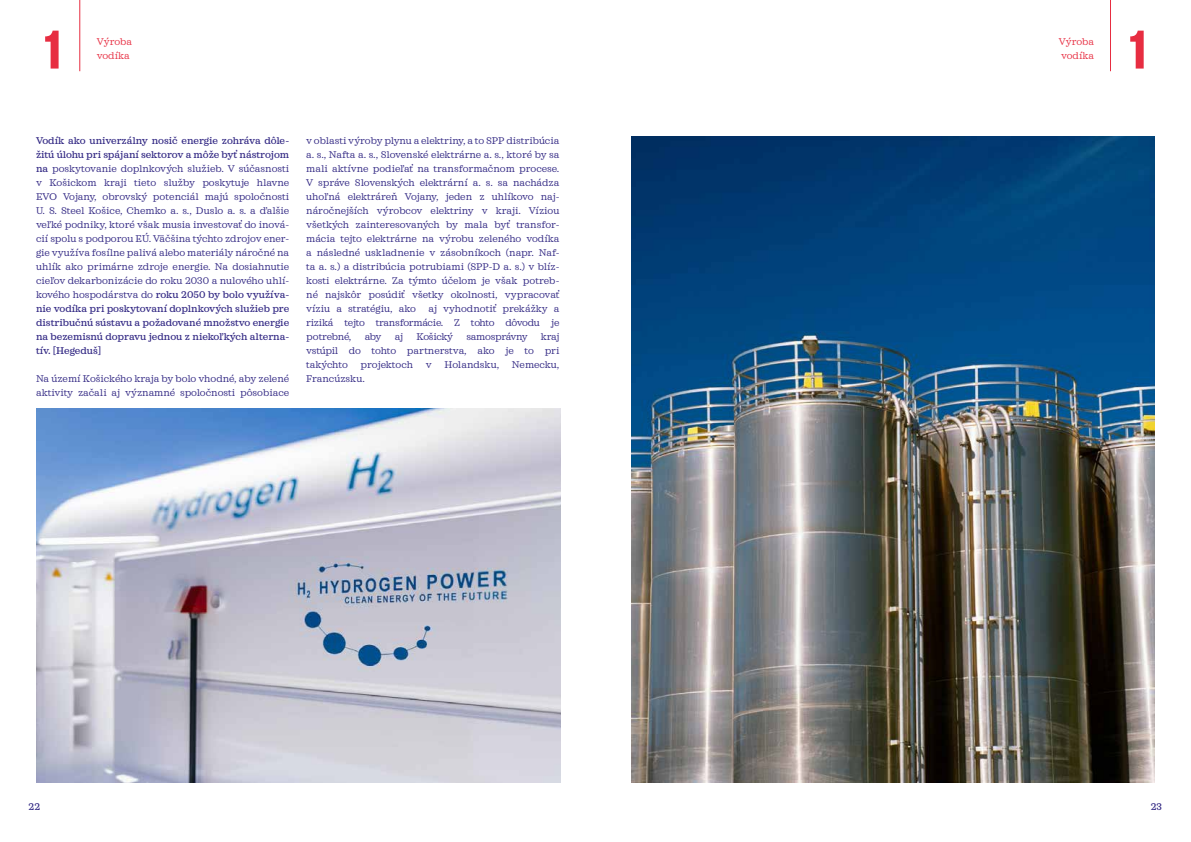
<style>
.page{position:relative;width:1191px;height:842px;background:#fff}
.page>*{position:absolute;margin:0;border:0;box-sizing:border-box;transform-origin:0 0}
.t1{font:600 60px "Founders Grotesk Condensed";color:#e72d41}
.t2{font:10px/14px "Sagona";letter-spacing:-.01em;color:#312783;text-align:justify}
.t3{font:10px/14px "Sagona";color:#e72d41}
.t4{font:10px "Sagona";letter-spacing:-.03em;color:#312783}
.t5{font:10px "Sagona";letter-spacing:-.035em;color:#312783}
.t6{font:500 10px "Sagona";color:#312783}
.s1{font-weight:500}
</style>
<div class="page">
<hr style="left:79px;top:0;width:1px;height:71px;background:#e72d41">
<hr style="left:1110px;top:0;width:1px;height:71px;background:#e72d41">
<img style="left:36px;top:408px;width:524px;height:374px">
<img style="left:631px;top:136px;width:524px;height:646px">
<h1 class="t1" style="left:45px;top:13px;width:18px">1</h1>
<h1 class="t1" style="left:1129px;top:13px;width:18px">1</h1>
<p class="t3" style="left:97px;top:35px;width:37px">Výroba vodíka</p>
<p class="t3" style="left:1058px;top:35px;width:37px">Výroba vodíka</p>
<p class="t2" style="left:36px;top:134px;width:255px"><span class="s1">Vodík ako univerzálny nosič energie zohráva dôle&shy;žitú úlohu pri spájaní sektorov a môže byť nástrojom na</span> poskytovanie doplnkových služieb. V súčasnosti v Košickom kraji tieto služby poskytuje hlavne EVO Vojany, obrovský potenciál majú spoločnosti U. S. Steel Košice, Chemko a. s., Duslo a. s. a ďalšie veľké podniky, ktoré však musia investovať do inová&shy;cií spolu s podporou EÚ. Väčšina týchto zdrojov ener&shy;gie využíva fosílne palivá alebo materiály náročné na uhlík ako primárne zdroje energie. Na dosiahnutie cieľov dekarbonizácie do roku 2030 a nulového uhlí&shy;kového hospodárstva do <span class="s1">roku 2050 by bolo využíva&shy;nie vodíka pri poskytovaní doplnkových služieb pre distribučnú sústavu a požadované množstvo energie na bezemisnú dopravu jednou z niekoľ kých alterna&shy;tív. [Hegeduš]</span></p>
<p class="t2" style="left:36px;top:372px;width:255px">Na území Košického kraja by bolo vhodné, aby zelené aktivity začali aj významné spoločnosti pôsobiace</p>
<p class="t2" style="left:306px;top:134px;width:255px">v oblasti výroby plynu a elektriny, a to SPP distribúcia a. s., Nafta a. s., Slovenské elektrárne a. s., ktoré by sa mali aktívne podieľať na transformačnom procese.<br>V správe Slovenských elektrární a. s. sa nachádza uhoľná elektráreň Vojany, jeden z uhlíkovo naj&shy;náročnejších výrobcov elektriny v kraji. Víziou všetkých zainteresovaných by mala byť transfor&shy;mácia tejto elektrárne na výrobu zeleného vodíka a následné uskladnenie v zásobníkoch (napr. Naf&shy;ta a. s.) a distribúcia potrubiami (SPP-D a. s.) v blíz&shy;kosti elektrárne. Za týmto účelom je však potreb&shy;né najskôr posúdiť všetky okolnosti, vypracovať víziu a stratégiu, ako aj vyhodnotiť prekážky a riziká tejto transformácie. Z tohto dôvodu je potrebné,</p>
<p class="t2" style="left:365px;top:330px;width:18px">aby</p>
<p class="t2" style="left:395px;top:330px;width:10px">aj</p>
<p class="t5" style="left:416px;top:331px;width:38px">Košický</p>
<p class="t4" style="left:466px;top:331px;width:63px">samosprávny</p>
<p class="t2" style="left:306px;top:330px;width:255px;text-indent:235px">kraj vstúpil do tohto partnerstva, ako je to pri takýchto</p>
<p class="t2" style="left:360px;top:358px;width:54px">projektoch</p>
<p class="t2" style="left:426px;top:358px;width:7px">v</p>
<p class="t2" style="left:444px;top:358px;width:56px">Holandsku,</p>
<p class="t2" style="left:512px;top:358px;width:49px">Nemecku,</p>
<p class="t2" style="left:306px;top:372px;width:60px">Francúzsku.</p>
<p class="t6" style="left:29px;top:800px;width:13px">22</p>
<p class="t6" style="left:1150px;top:800px;width:13px">23</p>
</div>
